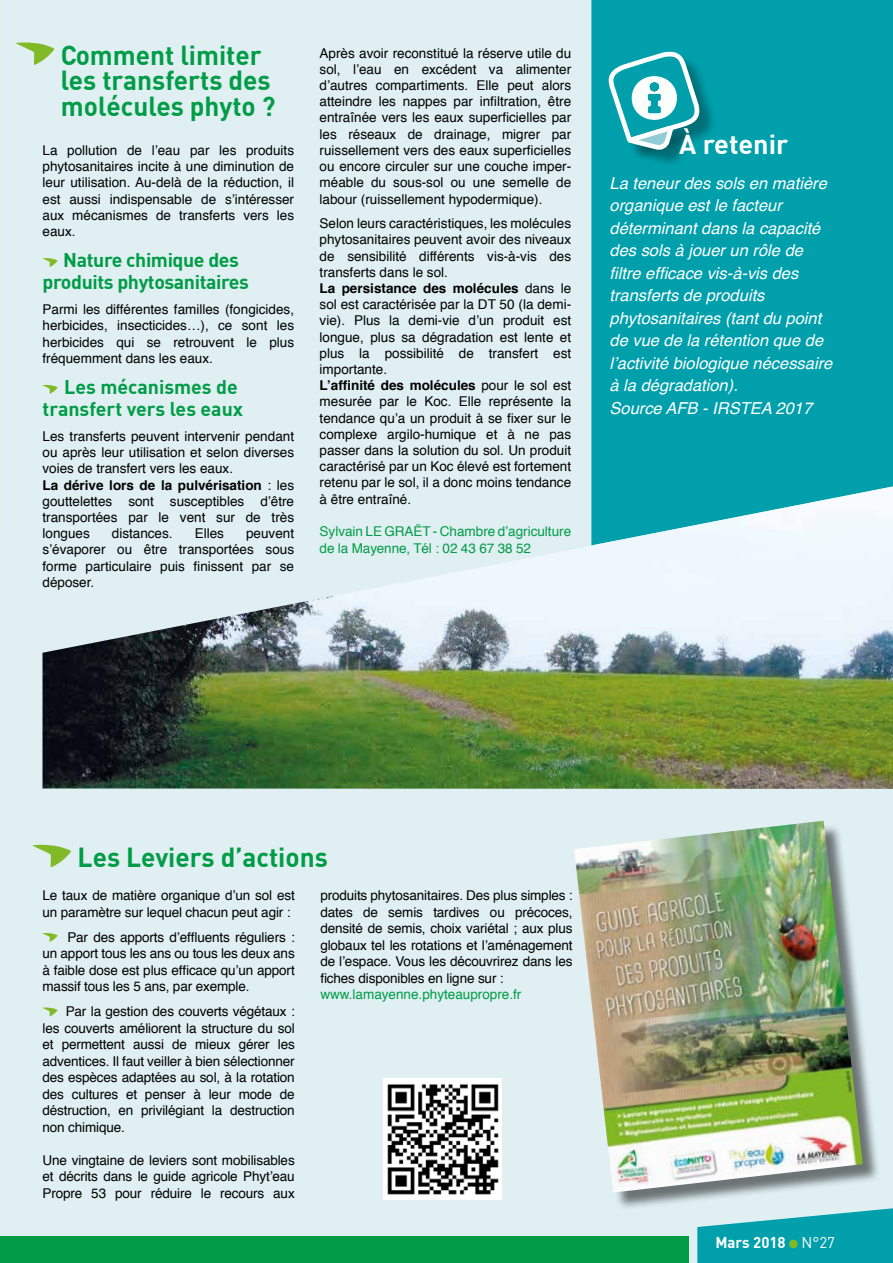
<style>
.page{position:relative;width:893px;height:1263px;background:#dfeff2}
.page>*{position:absolute;margin:0;border:0;box-sizing:border-box;transform-origin:0 0}
.t1{font:700 27px/25.5px "DIN";color:#009c46}
.t2{font:700 27px "DIN";color:#fff}
.t3{font:700 19.5px/22.5px "DIN";letter-spacing:-.02em;color:#009c46;text-align:center}
.t4{font:700 19.5px/22.5px "DIN";color:#009c46;text-align:right}
.t5{font:italic 16.5px/22.5px "Helvetica";color:#fff}
.t6{font:700 15.45px "DIN";color:#fff}
.t7{font:13.5px/16.2px "Helvetica";color:#000;text-align:justify}
.t8{font:13.5px/16.5px "Helvetica";color:#009c46}
.s1{font-weight:700}
.s2{color:#80ba27}
.s3{font-weight:400}
</style>
<div class="page">
<div style="left:0;top:1236px;width:689px;height:27px;background:#009c46"></div>
<svg style="left:43px;top:258px;width:15px;height:9px"></svg>
<svg style="left:43px;top:385px;width:15px;height:9px"></svg>
<div style="left:591px;top:0;width:302px;height:486px;background:#009fac"></div>
<svg style="left:16px;top:42px;width:38px;height:23px"></svg>
<div style="left:611px;top:55px;width:107px;height:106px;background:#000;opacity:.31"></div>
<div style="left:633px;top:128px;width:59px;height:40px;background:#000;opacity:.31"></div>
<svg style="left:606px;top:49px;width:95px;height:103px"></svg>
<div style="left:650px;top:82px;width:9px;height:9px;background:#009fac;border-radius:50%"></div>
<img style="left:43px;top:486px;width:850px;height:303px">
<svg style="left:43px;top:933px;width:15px;height:9px"></svg>
<svg style="left:43px;top:1007px;width:15px;height:9px"></svg>
<svg style="left:33px;top:845px;width:38px;height:22px"></svg>
<svg style="left:697px;top:1208px;width:196px;height:55px"></svg>
<div style="left:577px;top:823px;width:304px;height:388px;background:#000;opacity:.52"></div>
<img style="left:574px;top:821px;width:289px;height:371px">
<img style="left:384px;top:1079px;width:118px;height:120px">
<h1 class="t1" style="left:61px;top:41px;width:216px">Comment limiter les transferts des molécules phyto ?</h1>
<p class="t7" style="left:43px;top:142px;width:253px">La pollution de l’eau par les produits phytosanitaires incite à une diminution de leur utilisation. Au-delà de la réduction, il est aussi indispensable de s’intéresser aux mécanismes de transferts vers les eaux.</p>
<h2 class="t3" style="left:43px;top:248px;width:208px">Nature chimique des produits phytosanitaires</h2>
<p class="t7" style="left:43px;top:302px;width:253px">Parmi les différentes familles (fongicides, herbicides, insecticides…), ce sont les herbicides qui se retrouvent le plus fréquemment dans les eaux.</p>
<h2 class="t4" style="left:43px;top:375px;width:202px">Les mécanismes de transfert vers les eaux</h2>
<p class="t7" style="left:43px;top:428px;width:253px;text-align:left">Les transferts peuvent intervenir pendant ou après leur utilisation et selon diverses voies de transfert vers les eaux.<br><span class="s1">La dérive lors de la pulvérisation</span> : les gouttelettes sont susceptibles d’être transportées par le vent sur de très longues</p>
<p class="t7" style="left:112px;top:526px;width:62px">distances.</p>
<p class="t7" style="left:195px;top:526px;width:31px">Elles</p>
<p class="t7" style="left:43px;top:526px;width:253px;text-indent:204px">peuvent s’évaporer ou être transportées sous forme particulaire puis finissent par se déposer.</p>
<p class="t7" style="left:320px;top:45px;width:253px">Après avoir reconstitué la réserve utile du sol, l’eau en excédent va alimenter d’autres compartiments. Elle peut alors atteindre les nappes par infiltration, être entraînée vers les eaux superficielles par les réseaux de drainage, migrer par ruissellement vers des eaux superficielles ou encore circuler sur une couche imper&shy;méable du sous-sol ou une semelle de labour (ruissellement hypodermique).</p>
<p class="t7" style="left:320px;top:216px;width:253px;text-align:left">Selon leurs caractéristiques, les molécules phytosanitaires peuvent avoir des niveaux de sensibilité différents vis-à-vis des transferts dans le sol.<br><span class="s1">La persistance des molécules</span> dans le sol est caractérisée par la DT 50 (la demi&shy;vie). Plus la demi-vie d’un produit est longue, plus sa dégradation est lente et plus la possibilité de transfert est importante.<br><span class="s1">L’affinité des molécules</span> pour le sol est mesurée par le Koc. Elle représente la tendance qu’a un produit à se fixer sur le complexe argilo-humique et à ne pas passer dans la solution du sol. Un produit caractérisé par un Koc élevé est fortement retenu par le sol, il a donc moins tendance à être entraîné.</p>
<p class="t8" style="left:320px;top:524px;width:253px">Sylvain LE GRAËT - Chambre d’agriculture de la Mayenne, Tél : 02 43 67 38 52</p>
<h1 class="t2" style="left:679px;top:127px;width:111px">À retenir</h1>
<p class="t5" style="left:609px;top:172px;width:224px">La teneur des sols en matière organique est le facteur déterminant dans la capacité des sols à jouer un rôle de filtre efficace vis-à-vis des transferts de produits phytosanitaires (tant du point de vue de la rétention que de l’activité biologique nécessaire à la dégradation).<br>Source AFB - IRSTEA 2017</p>
<h1 class="t1" style="left:78px;top:843px;width:252px">Les Leviers d’actions</h1>
<p class="t7" style="left:43px;top:888px;width:254px">Le taux de matière organique d’un sol est un paramètre sur lequel chacun peut agir :</p>
<p class="t7" style="left:43px;top:929px;width:254px;text-indent:25px">Par des apports d’effluents réguliers : un apport tous les ans ou tous les deux ans à faible dose est plus efficace qu’un apport massif tous les 5 ans, par exemple.</p>
<p class="t7" style="left:43px;top:1004px;width:254px;text-indent:23px">Par la gestion des couverts végétaux : les couverts améliorent la structure du sol et permettent aussi de mieux gérer les adventices. Il faut veiller à bien sélectionner des espèces adaptées au sol, à la rotation des cultures et penser à leur mode de déstruction, en privilégiant la destruction non chimique.</p>
<p class="t7" style="left:43px;top:1152px;width:254px">Une vingtaine de leviers sont mobilisables et décrits dans le guide agricole Phyt’eau Propre 53 pour réduire le recours aux</p>
<p class="t7" style="left:320px;top:888px;width:254px">produits phytosanitaires. Des plus simples : dates de semis tardives ou précoces, densité de semis, choix variétal ; aux plus globaux tel les rotations et l’aménagement de l’espace. Vous les découvrirez dans les fiches disponibles en ligne sur :</p>
<p class="t8" style="left:320px;top:987px;width:203px">www.lamayenne.phyteaupropre.fr</p>
<p class="t6" style="left:715px;top:1232px;width:121px">Mars 2018 <span class="s2">●</span> <span class="s3">N°27</span></p>
</div>
